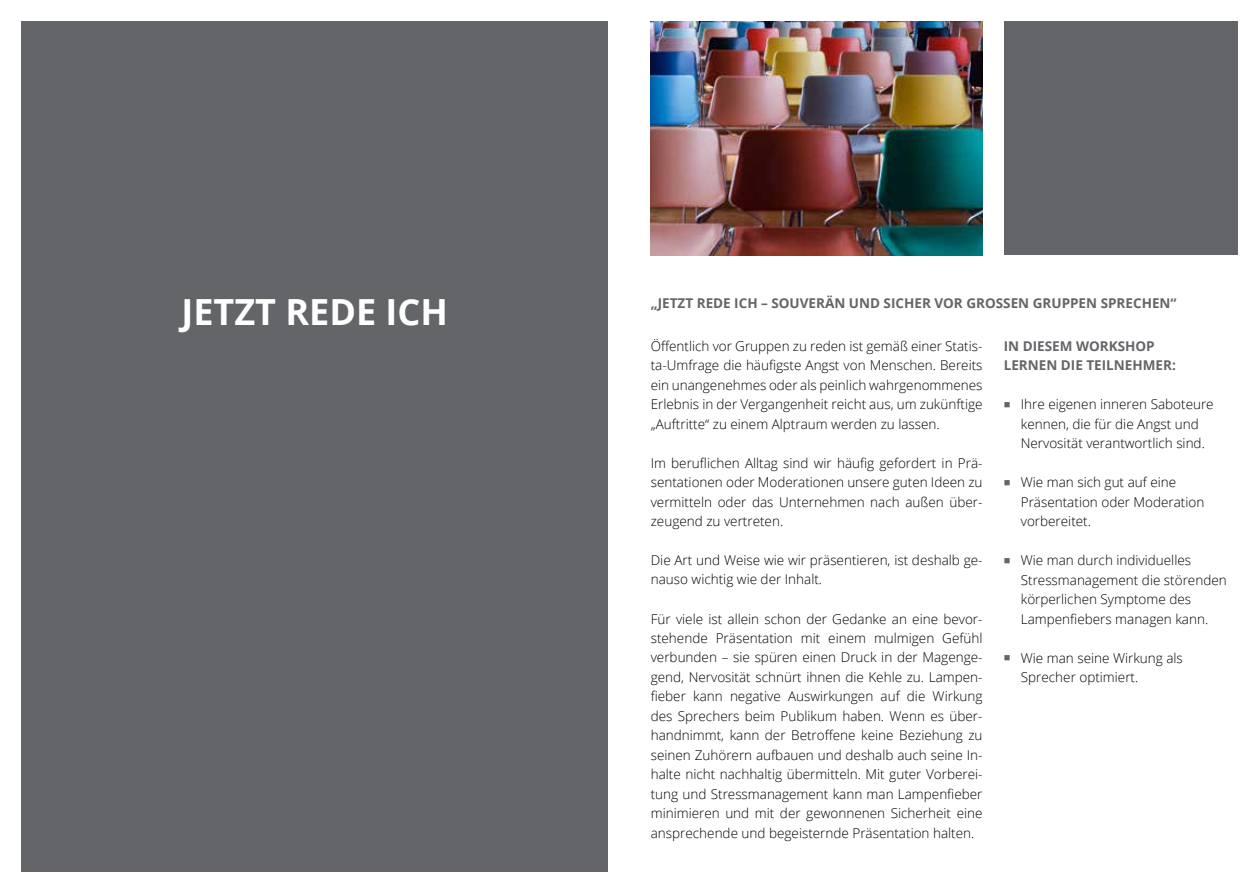
<style>
.page{position:relative;width:1259px;height:893px;background:#fff}
.page>*{position:absolute;margin:0;border:0;box-sizing:border-box;transform-origin:0 0}
.t1{font:700 36px "Open Sans";color:#fff}
.t2{font:300 13.5px/19.5px "Open Sans";color:#000}
.t3{font:700 13.5px/19.5px "Open Sans";color:#636569}
.s1{color:#636569}
</style>
<div class="page">
<div style="left:21px;top:21px;width:587px;height:851px;background:#636569"></div>
<div style="left:1003px;top:21px;width:234px;height:234px;background:#636569"></div>
<img style="left:651px;top:21px;width:331px;height:234px">
<h1 class="t1" style="left:181px;top:287px;width:268px">JETZT REDE ICH</h1>
<p class="t3" style="left:651px;top:293px;width:527px">„JETZT REDE ICH – SOUVERÄN UND SICHER VOR GROSSEN GRUPPEN SPRECHEN“</p>
<p class="t2" style="left:651px;top:335px;width:333px;text-align:justify">Öffentlich vor Gruppen zu reden ist gemäß einer Statis&shy;ta-Umfrage die häufigste Angst von Menschen. Bereits ein unangenehmes oder als peinlich wahrgenommenes Erlebnis in der Vergangenheit reicht aus, um zukünftige „Auftritte“ zu einem Alptraum werden zu lassen.</p>
<p class="t2" style="left:651px;top:452px;width:333px;text-align:justify">Im beruflichen Alltag sind wir häufig gefordert in Prä&shy;sentationen oder Moderationen unsere guten Ideen zu vermitteln oder das Unternehmen nach außen über&shy;zeugend zu vertreten.</p>
<p class="t2" style="left:651px;top:550px;width:333px">Die Art und Weise wie wir präsentieren, ist deshalb ge&shy;nauso wichtig wie der Inhalt.</p>
<p class="t2" style="left:651px;top:608px;width:333px;text-align:justify">Für viele ist allein schon der Gedanke an eine bevor&shy;stehende Präsentation mit einem mulmigen Gefühl verbunden – sie spüren einen Druck in der Magenge&shy;gend, Nervosität schnürt ihnen die Kehle zu. Lampen&shy;fieber kann negative Auswirkungen auf die Wirkung des Sprechers beim Publikum haben. Wenn es über&shy;handnimmt, kann der Betroffene keine Beziehung zu seinen Zuhörern aufbauen und deshalb auch seine In&shy;halte nicht nachhaltig übermitteln. Mit guter Vorberei&shy;tung und Stressmanagement kann man Lampenfieber minimieren und mit der gewonnenen Sicherheit eine ansprechende und begeisternde Präsentation halten.</p>
<p class="t3" style="left:1003px;top:335px;width:174px">IN DIESEM WORKSHOP<br>LERNEN DIE TEILNEHMER:</p>
<p class="t2" style="left:1020px;top:394px;width:194px;text-indent:-17px"><span class="s1">■</span> Ihre eigenen inneren Saboteure kennen, die für die Angst und<br>Nervosität verantwortlich sind.</p>
<p class="t2" style="left:1020px;top:472px;width:185px;text-indent:-17px"><span class="s1">■</span> Wie man sich gut auf eine<br>Präsentation oder Moderation vorbereitet.</p>
<p class="t2" style="left:1020px;top:550px;width:207px;text-indent:-17px"><span class="s1">■</span> Wie man durch individuelles<br>Stressmanagement die störenden körperlichen Symptome des<br>Lampenfiebers managen kann.</p>
<p class="t2" style="left:1020px;top:647px;width:164px;text-indent:-17px"><span class="s1">■</span> Wie man seine Wirkung als<br>Sprecher optimiert.</p>
</div>
